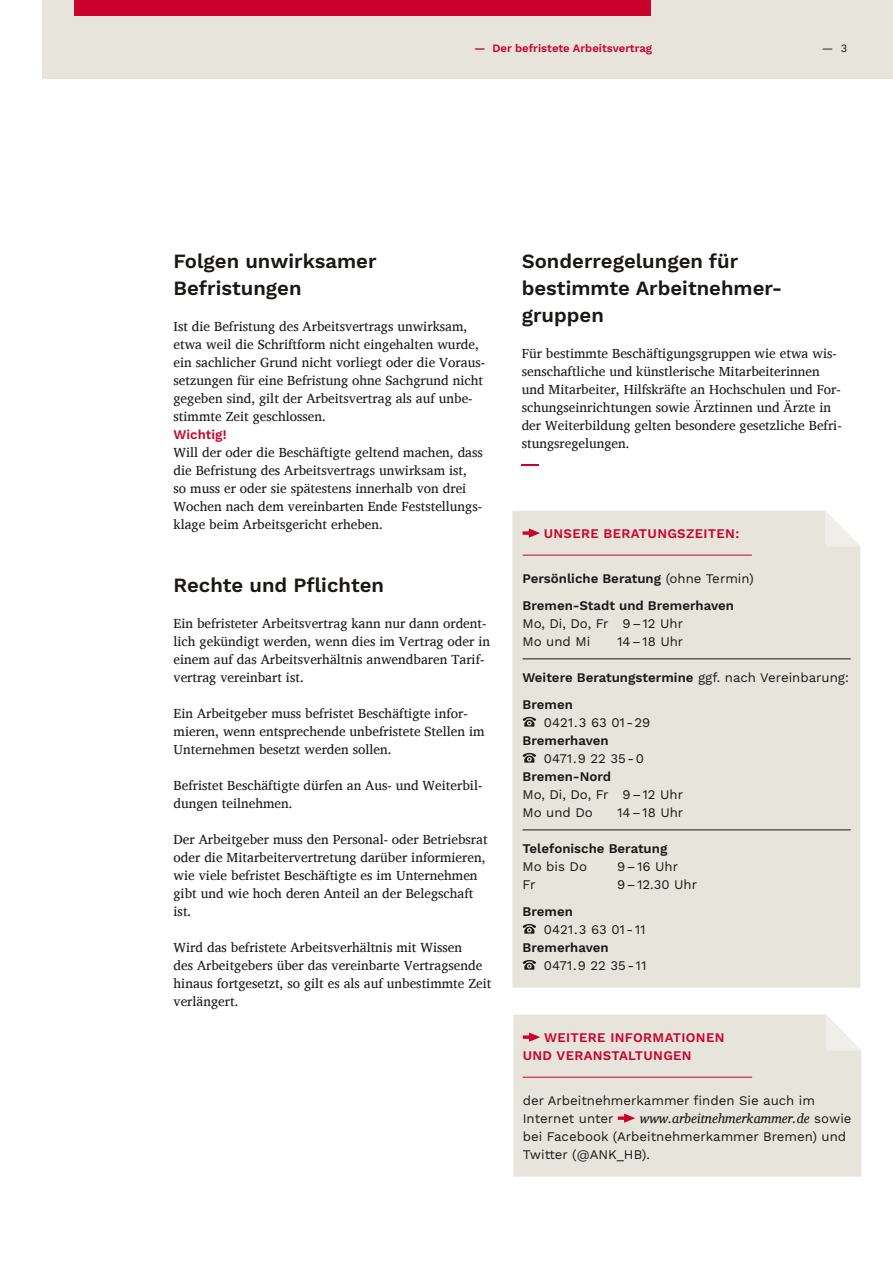
<style>
.page{position:relative;width:893px;height:1263px;background:#fff}
.page>*{position:absolute;margin:0;border:0;box-sizing:border-box;transform-origin:0 0}
.Headline_Absatz_Work{font:600 20.25px/27px "Work Sans";color:#1a1715}
.Fließtext_Charis_Reg{font:13.5px/18px "Charis SIL";color:#1a1715}
.Infotext_Work_Sans_R{font:italic 13.5px "Charis SIL";letter-spacing:.005em;color:#1a1715}
.Infotext_Work_Sans_R-2{font:13.2px/18px "Work Sans";color:#1a1715}
.Infotext_Work_Sans_R-3{font:600 13.2px "Work Sans";color:#1a1715}
.Infotext_Work_Sans_R-4{font:600 13.2px/18px "Work Sans";letter-spacing:.025em;color:#ca022c}
.Fließtext_Charis_Reg-2{font:600 13.2px "Work Sans";color:#ca022c}
.Kopfzeile_Work_Sans{font:600 11.25px "Work Sans";color:#ca022c}
.Seitenzahl_links_Wor{font:11.25px "Work Sans";color:#1a1715}
.s1{font-weight:400}
.s2{font-family:"Work Sans";font-style:normal;font-size:13.2px}
</style>
<div class="page">
<div style="left:43px;top:0;width:850px;height:79px;background:#e6e4db"></div>
<div style="left:74px;top:0;width:577px;height:16px;background:#ca022c"></div>
<div style="left:513px;top:1015px;width:348px;height:162px;background:#e6e4db"></div>
<svg style="left:826px;top:1015px;width:35px;height:35px"></svg>
<div style="left:512px;top:511px;width:348px;height:477px;background:#e6e4db"></div>
<svg style="left:825px;top:511px;width:35px;height:35px"></svg>
<svg style="left:523px;top:1032px;width:17px;height:10px"></svg>
<hr style="left:523px;top:1077px;width:229px;height:1px;background:#ca022c">
<svg style="left:618px;top:1113px;width:17px;height:10px"></svg>
<svg style="left:522px;top:464px;width:17px;height:2px"></svg>
<svg style="left:523px;top:528px;width:17px;height:10px"></svg>
<hr style="left:522px;top:555px;width:230px;height:1px;background:#ca022c">
<hr style="left:522px;top:659px;width:329px;height:1px;background:#1a1715">
<svg style="left:522px;top:717px;width:14px;height:10px"></svg>
<svg style="left:522px;top:753px;width:14px;height:10px"></svg>
<hr style="left:522px;top:830px;width:329px;height:1px;background:#1a1715">
<svg style="left:522px;top:924px;width:14px;height:10px"></svg>
<svg style="left:522px;top:960px;width:14px;height:10px"></svg>
<p class="Kopfzeile_Work_Sans" style="left:474px;top:41px;width:179px">— Der befristete Arbeitsvertrag</p>
<p class="Seitenzahl_links_Wor" style="left:822px;top:41px;width:27px">— 3</p>
<p class="Headline_Absatz_Work" style="left:174px;top:248px;width:205px">Folgen unwirksamer</p>
<p class="Headline_Absatz_Work" style="left:174px;top:275px;width:130px">Befristungen</p>
<p class="Fließtext_Charis_Reg" style="left:174px;top:317px;width:313px">Ist die Befristung des Arbeitsvertrags unwirksam, etwa weil die Schriftform nicht eingehalten wurde, ein sachlicher Grund nicht vorliegt oder die Voraus&shy;setzungen für eine Befristung ohne Sachgrund nicht gegeben sind, gilt der Arbeitsvertrag als auf unbe&shy;stimmte Zeit geschlossen.</p>
<p class="Fließtext_Charis_Reg-2" style="left:174px;top:426px;width:54px">Wichtig!</p>
<p class="Fließtext_Charis_Reg" style="left:174px;top:443px;width:311px">Will der oder die Beschäftigte geltend machen, dass die Befristung des Arbeitsvertrags unwirksam ist, so muss er oder sie spätestens innerhalb von drei Wochen nach dem vereinbarten Ende Feststellungs&shy;klage beim Arbeitsgericht erheben.</p>
<p class="Headline_Absatz_Work" style="left:174px;top:572px;width:212px">Rechte und Pflichten</p>
<p class="Fließtext_Charis_Reg" style="left:174px;top:614px;width:318px">Ein befristeter Arbeitsvertrag kann nur dann ordent&shy;lich gekündigt werden, wenn dies im Vertrag oder in einem auf das Arbeitsverhältnis anwendbaren Tarif&shy;vertrag vereinbart ist.</p>
<p class="Fließtext_Charis_Reg" style="left:174px;top:704px;width:313px">Ein Arbeitgeber muss befristet Beschäftigte infor&shy;mieren, wenn entsprechende unbefristete Stellen im<br>Unternehmen besetzt werden sollen.</p>
<p class="Fließtext_Charis_Reg" style="left:174px;top:776px;width:310px">Befristet Beschäftigte dürfen an Aus- und Weiterbil&shy;dungen teilnehmen.</p>
<p class="Fließtext_Charis_Reg" style="left:174px;top:830px;width:316px">Der Arbeitgeber muss den Personal- oder Betriebsrat oder die Mitarbeitervertretung darüber informieren, wie viele befristet Beschäftigte es im Unternehmen gibt und wie hoch deren Anteil an der Belegschaft ist.</p>
<p class="Fließtext_Charis_Reg" style="left:174px;top:938px;width:319px">Wird das befristete Arbeitsverhältnis mit Wissen<br>des Arbeitgebers über das vereinbarte Vertragsende hinaus fortgesetzt, so gilt es als auf unbestimmte Zeit verlängert.</p>
<p class="Headline_Absatz_Work" style="left:522px;top:248px;width:259px">Sonderregelungen für bestimmte Arbeitnehmer&shy;gruppen</p>
<p class="Fließtext_Charis_Reg" style="left:522px;top:344px;width:322px">Für bestimmte Beschäftigungsgruppen wie etwa wis&shy;senschaftliche und künstlerische Mitarbeiterinnen und Mitarbeiter, Hilfskräfte an Hochschulen und For&shy;schungseinrichtungen sowie Ärztinnen und Ärzte in der Weiterbildung gelten besondere gesetzliche Befri&shy;stungsregelungen.</p>
<p class="Infotext_Work_Sans_R-4" style="left:544px;top:525px;width:197px">UNSERE BERATUNGSZEITEN:</p>
<p class="Infotext_Work_Sans_R-3" style="left:522px;top:570px;width:233px">Persönliche Beratung <span class="s1">(ohne Termin)</span></p>
<p class="Infotext_Work_Sans_R-3" style="left:522px;top:597px;width:213px">Bremen-Stadt und Bremerhaven</p>
<p class="Infotext_Work_Sans_R-2" style="left:522px;top:615px;width:162px">Mo, Di, Do, Fr 9–12 Uhr</p>
<p class="Infotext_Work_Sans_R-2" style="left:522px;top:633px;width:69px">Mo und Mi</p>
<p class="Infotext_Work_Sans_R-2" style="left:617px;top:633px;width:68px">14–18 Uhr</p>
<p class="Infotext_Work_Sans_R-3" style="left:522px;top:669px;width:328px">Weitere Beratungstermine <span class="s1">ggf. nach Vereinbarung:</span></p>
<p class="Infotext_Work_Sans_R-3" style="left:522px;top:696px;width:52px">Bremen</p>
<p class="Infotext_Work_Sans_R-2" style="left:544px;top:714px;width:108px">0421.3 63 01-29</p>
<p class="Infotext_Work_Sans_R-3" style="left:522px;top:732px;width:88px">Bremerhaven</p>
<p class="Infotext_Work_Sans_R-2" style="left:544px;top:750px;width:102px">0471.9 22 35-0</p>
<p class="Infotext_Work_Sans_R-3" style="left:522px;top:768px;width:90px">Bremen-Nord</p>
<p class="Infotext_Work_Sans_R-2" style="left:522px;top:786px;width:162px">Mo, Di, Do, Fr 9–12 Uhr</p>
<p class="Infotext_Work_Sans_R-2" style="left:522px;top:804px;width:72px">Mo und Do</p>
<p class="Infotext_Work_Sans_R-2" style="left:617px;top:804px;width:68px">14–18 Uhr</p>
<p class="Infotext_Work_Sans_R-3" style="left:522px;top:840px;width:146px">Telefonische Beratung</p>
<p class="Infotext_Work_Sans_R-2" style="left:522px;top:858px;width:66px">Mo bis Do</p>
<p class="Infotext_Work_Sans_R-2" style="left:617px;top:858px;width:63px">9–16 Uhr</p>
<p class="Infotext_Work_Sans_R-2" style="left:522px;top:876px;width:14px">Fr</p>
<p class="Infotext_Work_Sans_R-2" style="left:617px;top:876px;width:82px">9–12.30 Uhr</p>
<p class="Infotext_Work_Sans_R-3" style="left:522px;top:903px;width:52px">Bremen</p>
<p class="Infotext_Work_Sans_R-2" style="left:544px;top:921px;width:103px">0421.3 63 01-11</p>
<p class="Infotext_Work_Sans_R-3" style="left:522px;top:939px;width:88px">Bremerhaven</p>
<p class="Infotext_Work_Sans_R-2" style="left:544px;top:957px;width:104px">0471.9 22 35-11</p>
<p class="Infotext_Work_Sans_R-4" style="left:523px;top:1029px;width:203px;text-indent:21px">WEITERE INFORMATIONEN<br>UND VERANSTALTUNGEN</p>
<p class="Infotext_Work_Sans_R-2" style="left:523px;top:1092px;width:294px">der Arbeitnehmerkammer finden Sie auch im<br>Internet unter</p>
<p class="Infotext_Work_Sans_R" style="left:640px;top:1110px;width:213px">www.arbeitnehmerkammer.de <span class="s2">sowie</span></p>
<p class="Infotext_Work_Sans_R-2" style="left:523px;top:1128px;width:325px">bei Facebook (Arbeitnehmerkammer Bremen) und<br>Twitter (@ANK_HB).</p>
</div>
